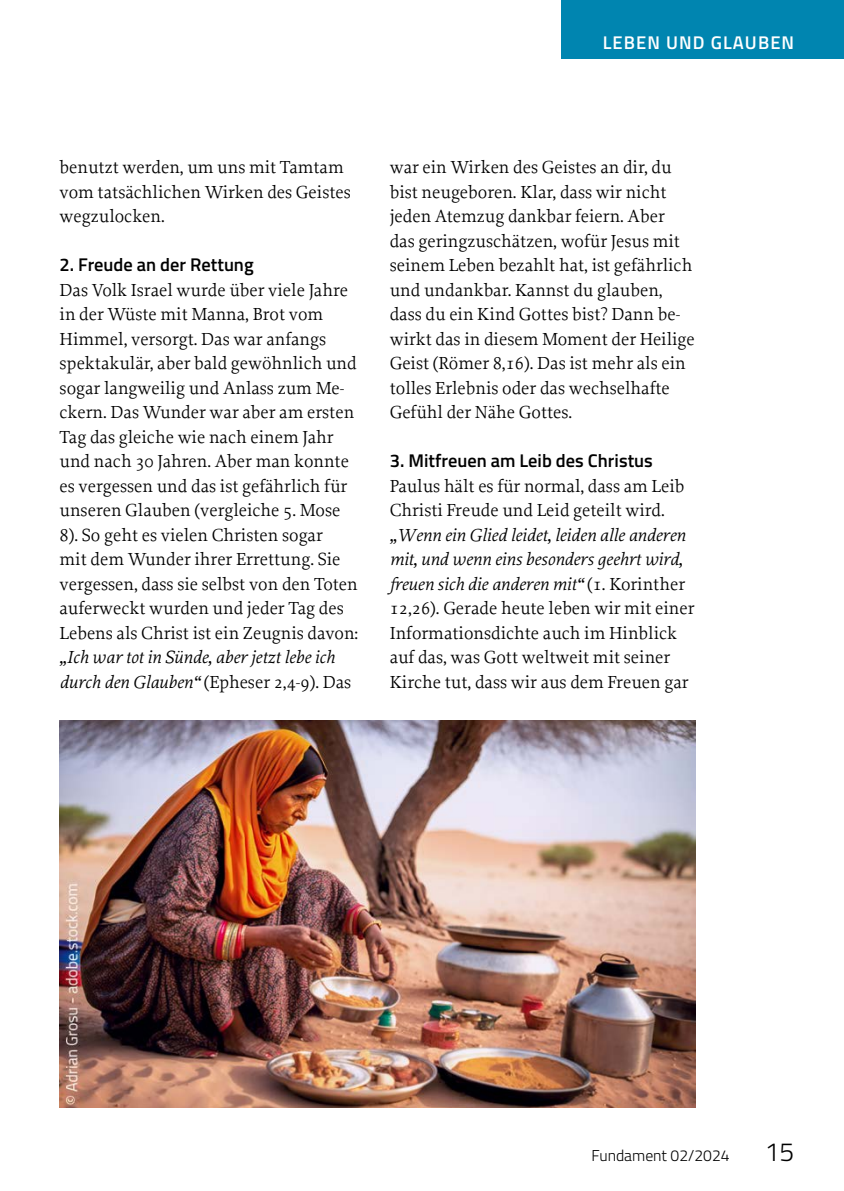
<style>
.page{position:relative;width:844px;height:1191px;background:#fff}
.page>*{position:absolute;margin:0;border:0;box-sizing:border-box;transform-origin:0 0}
.t1{font:300 26.25px "Titillium";color:#000}
.t2{font:18.38px/24.5px "Proforma";color:#000}
.t3{font:italic 18.38px/24.5px "Proforma";color:#000}
.t4{font:600 18.38px "Titillium";color:#000}
.t5{font:600 18.38px "Titillium";letter-spacing:.06em;color:#fff}
.t6{font:300 15.75px "Titillium";color:#000}
.s1{font-style:normal}
.s2{font-style:italic}
</style>
<div class="page">
<img style="left:60px;top:720px;width:634px;height:387px">
<div style="left:561px;top:0;width:282px;height:58px;background:#0085b0"></div>
<p class="t5" style="left:602px;top:28px;width:193px">LEBEN UND GLAUBEN</p>
<p class="t2" style="left:60px;top:155px;width:293px">benutzt werden, um uns mit Tamtam vom tatsächlichen Wirken des Geistes wegzulocken.</p>
<p class="t4" style="left:60px;top:251px;width:195px">2. Freude an der Rettung</p>
<p class="t2" style="left:60px;top:277px;width:300px">Das Volk Israel wurde über viele Jahre in der Wüste mit Manna, Brot vom Himmel, versorgt. Das war anfangs spektakulär, aber bald gewöhnlich und sogar langweilig und Anlass zum Me&shy;ckern. Das Wunder war aber am ersten Tag das gleiche wie nach einem Jahr und nach 30 Jahren. Aber man konnte es vergessen und das ist gefährlich für unseren Glauben (vergleiche 5. Mose 8). So geht es vielen Christen sogar<br>mit dem Wunder ihrer Errettung. Sie vergessen, dass sie selbst von den Toten auferweckt wurden und jeder Tag des Lebens als Christ ist ein Zeugnis davon:</p>
<p class="t3" style="left:60px;top:644px;width:293px">„Ich war tot in Sünde, aber jetzt lebe ich durch den Glauben“ <span class="s1">(Epheser 2,4-9). Das</span></p>
<p class="t2" style="left:389px;top:155px;width:306px">war ein Wirken des Geistes an dir, du bist neugeboren. Klar, dass wir nicht jeden Atemzug dankbar feiern. Aber<br>das geringzuschätzen, wofür Jesus mit seinem Leben bezahlt hat, ist gefährlich und undankbar. Kannst du glauben, dass du ein Kind Gottes bist? Dann be&shy;wirkt das in diesem Moment der Heilige Geist (Römer 8,16). Das ist mehr als ein tolles Erlebnis oder das wechselhafte Gefühl der Nähe Gottes.</p>
<p class="t4" style="left:389px;top:447px;width:264px">3. Mitfreuen am Leib des Christus</p>
<p class="t2" style="left:389px;top:473px;width:296px">Paulus hält es für normal, dass am Leib<br>Christi Freude und Leid geteilt wird.</p>
<p class="t2" style="left:389px;top:522px;width:306px"><span class="s2">„Wenn ein Glied leidet, leiden alle anderen mit, und wenn eins besonders geehrt wird, freuen sich die anderen mit“</span> (1. Korinther 12,26). Gerade heute leben wir mit einer Informationsdichte auch im Hinblick auf das, was Gott weltweit mit seiner Kirche tut, dass wir aus dem Freuen gar</p>
<p class="t6" style="left:591px;top:1143px;width:140px">Fundament 02/2024</p>
<h1 class="t1" style="left:764px;top:1132px;width:31px">15</h1>
</div>
